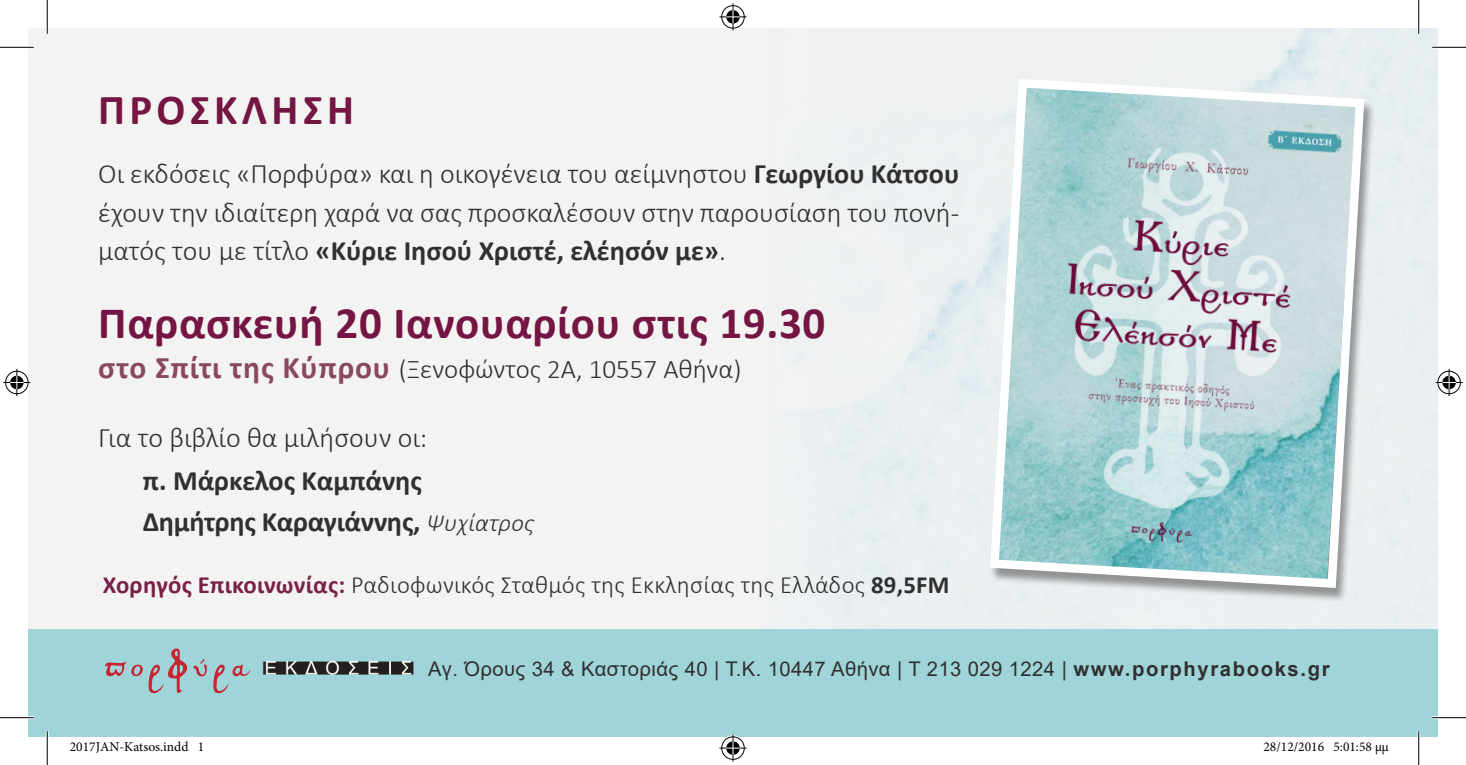
<style>
.page{position:relative;width:1466px;height:765px;background:#fff}
.page>*{position:absolute;margin:0;border:0;box-sizing:border-box;transform-origin:0 0}
.t1{font:700 45px "Calibri";letter-spacing:.015em;color:#741544}
.t2{font:700 42.75px "Calibri";letter-spacing:.1em;color:#741544}
.t3{font:300 28.12px/38.2px "Calibri";color:#312f30;text-align:justify}
.t4{font:700 28.12px "Calibri";letter-spacing:-.01em;color:#312f30}
.t5{font:300 27px "Calibri";color:#312f30}
.t6{font:300 24.75px "Calibri";letter-spacing:.01em;color:#312f30}
.t7{font:20.25px "Arial";letter-spacing:.02em;color:#312f30}
.t8{font:13.5px "Minion Pro";color:#000}
.s1{font-weight:700}
.s2{font-weight:700;font-size:31.5px;color:#8a4762}
.s3{font-weight:300;font-style:italic;font-size:24.75px}
.s4{font-weight:700;color:#792149}
</style>
<div class="page">
<div style="left:28px;top:629px;width:1410px;height:107px;background:#9fd5d8"></div>
<div style="left:989px;top:81px;width:387px;height:521px;background:#231f20;opacity:.45"></div>
<svg style="left:985px;top:74px;width:384px;height:518px;background:#bbd4d8"></svg>
<img style="left:262px;top:660px;width:152px;height:15px">
<svg style="left:213px;top:664px;width:37px;height:29px"></svg>
<svg style="left:105px;top:648px;width:83px;height:45px"></svg>
<svg style="left:194px;top:658px;width:13px;height:18px"></svg>
<hr style="left:0;top:716px;width:34px;height:2px;background:#fff">
<hr style="left:1432px;top:716px;width:34px;height:2px;background:#fff">
<hr style="left:46px;top:730px;width:3px;height:34px;background:#fff">
<hr style="left:1417px;top:730px;width:3px;height:34px;background:#fff">
<hr style="left:0;top:47px;width:34px;height:1px;background:#000">
<hr style="left:1432px;top:47px;width:34px;height:1px;background:#000">
<hr style="left:0;top:717px;width:34px;height:1px;background:#000">
<hr style="left:1432px;top:717px;width:34px;height:1px;background:#000">
<hr style="left:47px;top:0;width:1px;height:34px;background:#000">
<hr style="left:47px;top:730px;width:1px;height:34px;background:#000">
<hr style="left:1418px;top:0;width:1px;height:34px;background:#000">
<hr style="left:1418px;top:730px;width:1px;height:34px;background:#000">
<svg style="left:719px;top:3px;width:27px;height:27px"></svg>
<svg style="left:719px;top:734px;width:27px;height:27px"></svg>
<svg style="left:3px;top:369px;width:27px;height:27px"></svg>
<svg style="left:1435px;top:369px;width:27px;height:27px"></svg>
<p class="t2" style="left:98px;top:79px;width:257px">ΠΡΟΣΚΛΗΣΗ</p>
<p class="t3" style="left:98px;top:154px;width:863px">Οι εκδόσεις «Πορφύρα» και η οικογένεια του αείμνηστου <span class="s1">Γεωργίου Κάτσου </span>έχουν την ιδιαίτερη χαρά να σας προσκαλέσουν στην παρουσίαση του πονή&shy;ματός του με τίτλο <span class="s1">«Κύριε Ιησού Χριστέ, ελέησόν με»</span>.</p>
<p class="t1" style="left:98px;top:291px;width:728px">Παρασκευή 20 Ιανουαρίου στις 19.30</p>
<p class="t5" style="left:98px;top:352px;width:645px"><span class="s2">στο Σπίτι της Κύπρου</span> (Ξενοφώντος 2Α, 10557 Αθήνα)</p>
<p class="t3" style="left:98px;top:418px;width:330px">Για το βιβλίο θα μιλήσουν οι:</p>
<p class="t4" style="left:143px;top:460px;width:281px">π. Μάρκελος Καμπάνης</p>
<p class="t4" style="left:143px;top:501px;width:393px">Δημήτρης Καραγιάννης, <span class="s3">Ψυχίατρος</span></p>
<p class="t6" style="left:103px;top:569px;width:848px"><span class="s4">Χορηγός Επικοινωνίας:</span> Ραδιοφωνικός Σταθμός της Εκκλησίας της Ελλάδος <span class="s1">89,5FM</span></p>
<p class="t7" style="left:428px;top:654px;width:903px">Αγ. Όρους 34 &amp; Καστοριάς 40 | T.K. 10447 Αθήνα | Τ 213 029 1224 | <span class="s1">www.porphyrabooks.gr</span></p>
<p class="t8" style="left:70px;top:737px;width:136px">2017JAN-Katsos.indd 1</p>
<p class="t8" style="left:1263px;top:737px;width:127px">28/12/2016 5:01:58 μμ</p>
</div>
